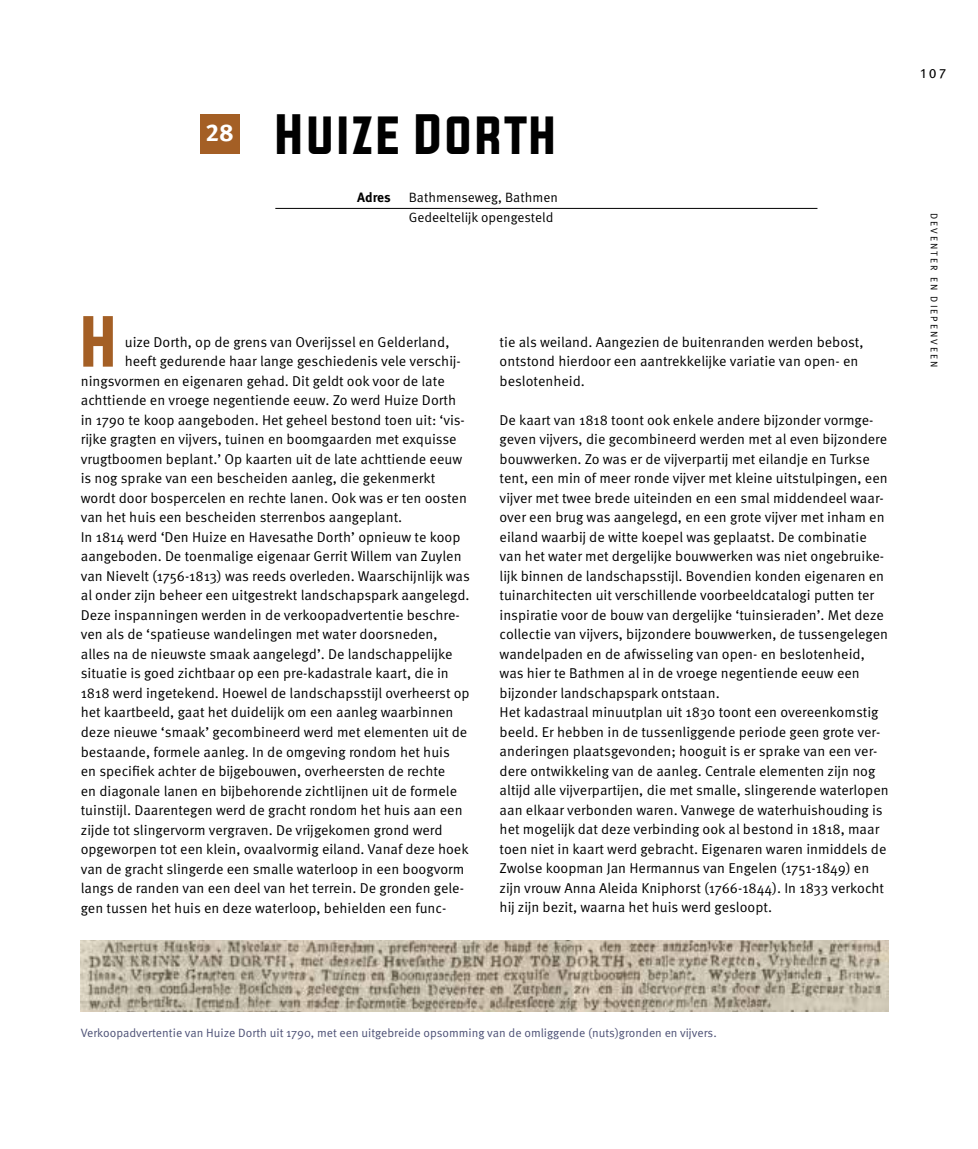
<style>
.page{position:relative;width:978px;height:1149px;background:#fff}
.page>*{position:absolute;margin:0;border:0;box-sizing:border-box;transform-origin:0 0}
.t1{font:61.05px "Evogria";color:#a45f25}
.t2{font:48px "Evogria";letter-spacing:.02em;color:#000}
.t3{font:700 24.3px "Meta Pro";color:#fff}
.t4{font:14.25px/19.5px "Meta Pro";color:#000}
.t5{font:13.5px/19.5px "Meta Pro";color:#000}
.t6{font:700 13.5px "Meta Pro";letter-spacing:-.005em;color:#000}
.t7{font:13.5px "Meta Pro";color:#000}
.t8{font:12px "Meta Pro";color:#4c5075}
.t9{font:9.75px "Meta Pro";letter-spacing:.21em;color:#000}
</style>
<div class="page">
<hr style="left:275px;top:208px;width:542px;height:1px;background:#000">
<img style="left:81px;top:940px;width:808px;height:71px">
<div style="left:200px;top:114px;width:40px;height:39px;background:#a45f25"></div>
<h3 class="t3" style="left:205px;top:117px;width:30px">28</h3>
<h2 class="t2" style="left:275px;top:100px;width:284px">HUIZE DORTH</h2>
<p class="t6" style="left:357px;top:189px;width:35px">Adres</p>
<p class="t5" style="left:409px;top:188px;width:151px">Bathmenseweg, Bathmen<br>Gedeeltelijk opengesteld</p>
<h1 class="t1" style="left:81px;top:298px;width:39px">H</h1>
<p class="t4" style="left:125px;top:332px;width:326px">uize Dorth, op de grens van Overijssel en Gelderland,</p>
<p class="t4" style="left:125px;top:352px;width:337px">heeft gedurende haar lange geschiedenis vele verschij-</p>
<p class="t4" style="left:81px;top:371px;width:365px">ningsvormen en eigenaren gehad. Dit geldt ook voor de late</p>
<p class="t4" style="left:81px;top:391px;width:377px">achttiende en vroege negentiende eeuw. Zo werd Huize Dorth</p>
<p class="t4" style="left:81px;top:410px;width:386px">in 1790 te koop aangeboden. Het geheel bestond toen uit: ‘vis-</p>
<p class="t4" style="left:81px;top:430px;width:377px">rijke gragten en vijvers, tuinen en boomgaarden met exquisse</p>
<p class="t4" style="left:81px;top:449px;width:383px">vrugtboomen beplant.’ Op kaarten uit de late achttiende eeuw</p>
<p class="t4" style="left:81px;top:469px;width:356px">is nog sprake van een bescheiden aanleg, die gekenmerkt</p>
<p class="t4" style="left:81px;top:488px;width:388px">wordt door bospercelen en rechte lanen. Ook was er ten oosten</p>
<p class="t4" style="left:81px;top:508px;width:323px">van het huis een bescheiden sterrenbos aangeplant.</p>
<p class="t4" style="left:81px;top:527px;width:381px">In 1814 werd ‘Den Huize en Havesathe Dorth’ opnieuw te koop</p>
<p class="t4" style="left:81px;top:547px;width:382px">aangeboden. De toenmalige eigenaar Gerrit Willem van Zuylen</p>
<p class="t4" style="left:81px;top:566px;width:391px">van Nievelt (1756-1813) was reeds overleden. Waarschijnlijk was</p>
<p class="t4" style="left:81px;top:586px;width:390px">al onder zijn beheer een uitgestrekt landschapspark aangelegd.</p>
<p class="t4" style="left:81px;top:605px;width:380px">Deze inspanningen werden in de verkoopadvertentie beschre-</p>
<p class="t4" style="left:81px;top:625px;width:358px">ven als de ‘spatieuse wandelingen met water doorsneden,</p>
<p class="t4" style="left:81px;top:644px;width:373px">alles na de nieuwste smaak aangelegd’. De landschappelijke</p>
<p class="t4" style="left:81px;top:664px;width:370px">situatie is goed zichtbaar op een pre-kadastrale kaart, die in</p>
<p class="t4" style="left:81px;top:683px;width:390px">1818 werd ingetekend. Hoewel de landschapsstijl overheerst op</p>
<p class="t4" style="left:81px;top:703px;width:374px">het kaartbeeld, gaat het duidelijk om een aanleg waarbinnen</p>
<p class="t4" style="left:81px;top:722px;width:388px">deze nieuwe ‘smaak’ gecombineerd werd met elementen uit de</p>
<p class="t4" style="left:81px;top:742px;width:371px">bestaande, formele aanleg. In de omgeving rondom het huis</p>
<p class="t4" style="left:81px;top:761px;width:366px">en specifiek achter de bijgebouwen, overheersten de rechte</p>
<p class="t4" style="left:81px;top:781px;width:378px">en diagonale lanen en bijbehorende zichtlijnen uit de formele</p>
<p class="t4" style="left:81px;top:800px;width:383px">tuinstijl. Daarentegen werd de gracht rondom het huis aan een</p>
<p class="t4" style="left:81px;top:820px;width:363px">zijde tot slingervorm vergraven. De vrijgekomen grond werd</p>
<p class="t4" style="left:81px;top:839px;width:389px">opgeworpen tot een klein, ovaalvormig eiland. Vanaf deze hoek</p>
<p class="t4" style="left:81px;top:859px;width:385px">van de gracht slingerde een smalle waterloop in een boogvorm</p>
<p class="t4" style="left:81px;top:878px;width:385px">langs de randen van een deel van het terrein. De gronden gele-</p>
<p class="t4" style="left:81px;top:898px;width:367px">gen tussen het huis en deze waterloop, behielden een func-</p>
<p class="t4" style="left:500px;top:332px;width:365px">tie als weiland. Aangezien de buitenranden werden bebost, ontstond hierdoor een aantrekkelijke variatie van open- en beslotenheid.</p>
<p class="t4" style="left:500px;top:410px;width:391px">De kaart van 1818 toont ook enkele andere bijzonder vormge&shy;geven vijvers, die gecombineerd werden met al even bijzondere bouwwerken. Zo was er de vijverpartij met eilandje en Turkse tent, een min of meer ronde vijver met kleine uitstulpingen, een vijver met twee brede uiteinden en een smal middendeel waar&shy;over een brug was aangelegd, en een grote vijver met inham en eiland waarbij de witte koepel was geplaatst. De combinatie van het water met dergelijke bouwwerken was niet ongebruike&shy;lijk binnen de landschapsstijl. Bovendien konden eigenaren en tuinarchitecten uit verschillende voorbeeldcatalogi putten ter inspiratie voor de bouw van dergelijke ‘tuinsieraden’. Met deze collectie van vijvers, bijzondere bouwwerken, de tussengelegen wandelpaden en de afwisseling van open- en beslotenheid, was hier te Bathmen al in de vroege negentiende eeuw een bijzonder landschapspark ontstaan.<br>Het kadastraal minuutplan uit 1830 toont een overeenkomstig beeld. Er hebben in de tussenliggende periode geen grote ver&shy;anderingen plaatsgevonden; hooguit is er sprake van een ver&shy;dere ontwikkeling van de aanleg. Centrale elementen zijn nog altijd alle vijverpartijen, die met smalle, slingerende waterlopen aan elkaar verbonden waren. Vanwege de waterhuishouding is het mogelijk dat deze verbinding ook al bestond in 1818, maar toen niet in kaart werd gebracht. Eigenaren waren inmiddels de Zwolse koopman Jan Hermannus van Engelen (1751-1849) en zijn vrouw Anna Aleida Kniphorst (1766-1844). In 1833 verkocht hij zijn bezit, waarna het huis werd gesloopt.</p>
<p class="t7" style="left:921px;top:65px;width:27px">107</p>
<p class="t9" style="left:940px;top:213px;width:156px;rotate:90deg">DEVENTER EN DIEPENVEEN</p>
<p class="t8" style="left:81px;top:1025px;width:637px">Verkoopadvertentie van Huize Dorth uit 1790, met een uitgebreide opsomming van de omliggende (nuts)gronden en vijvers.</p>
</div>
